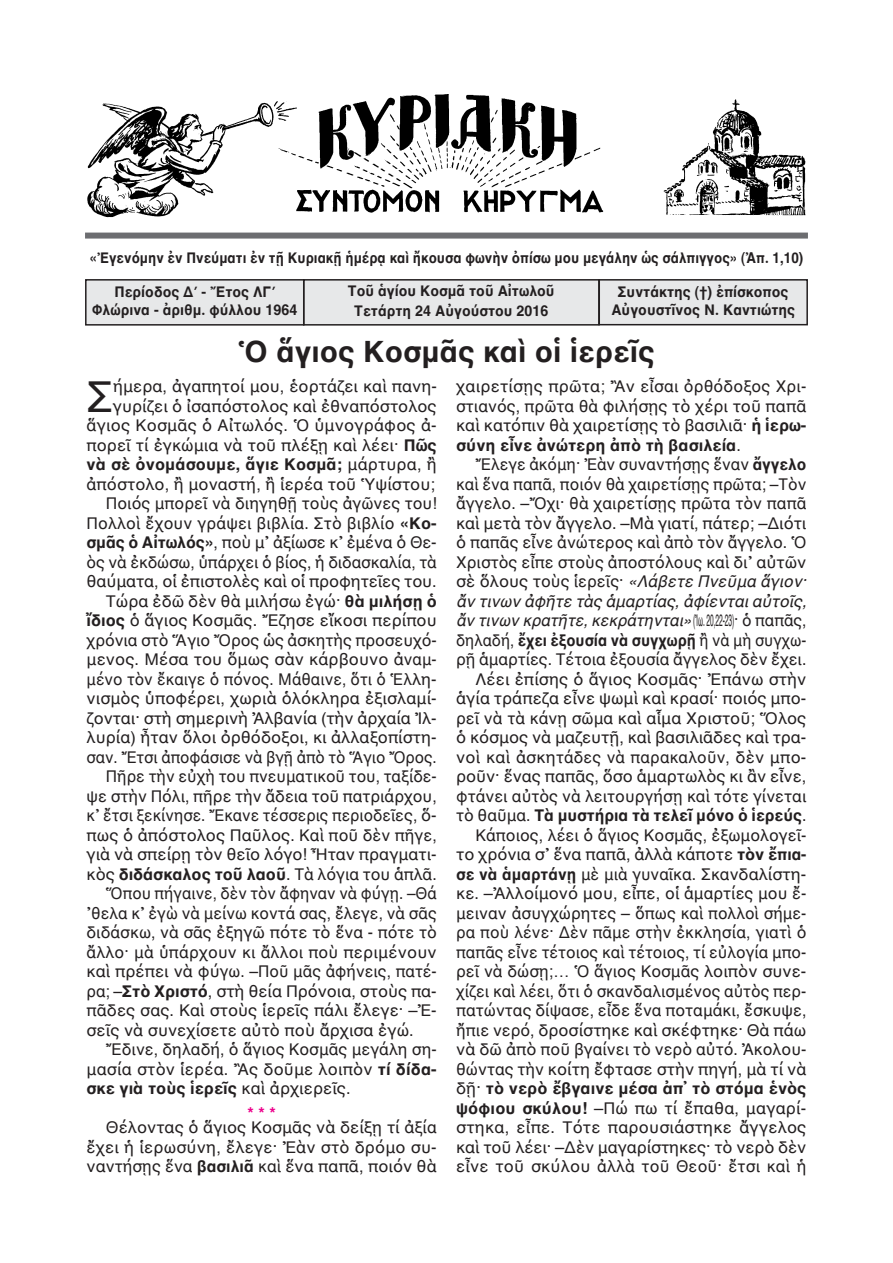
<style>
.page{position:relative;width:893px;height:1263px;background:#fff}
.page>*{position:absolute;margin:0;border:0;box-sizing:border-box;transform-origin:0 0}
.t1{font:43.5px "AL Helvetica";color:#231f20}
.t2{font:700 30px "AL Helvetica";color:#231f20}
.t3{font:16.5px/19.5px "AL Helvetica";color:#231f20;text-align:right;scale:.95 1}
.t4{font:16.5px/19.5px "AL Helvetica";color:#231f20;text-align:justify}
.t5{font:16.5px "AL Helvetica";color:#231f20;scale:.93 1}
.t6{font:700 16.5px "AL Helvetica";letter-spacing:.005em;color:#231f20}
.t7{font:16.5px "AL Helvetica";color:#231f20;scale:.96 1}
.t8{font:16.5px "AL Helvetica";color:#231f20;scale:.94 1}
.t9{font:700 16.5px "AL Helvetica";color:#ed028c}
.t10{font:700 15px/18px "AL Helvetica";color:#231f20;text-align:center;scale:.95 1}
.t11{font:700 15px "AL Helvetica";color:#231f20;scale:.9 1}
.s1{font-weight:700}
.s2{font-weight:400}
.s3{font-style:italic}
</style>
<div class="page">
<div style="left:304px;top:280px;width:295px;height:45px;background:#e7e8e9"></div>
<div style="left:303px;top:279px;width:297px;height:47px;border:2px solid #231f20"></div>
<div style="left:87px;top:281px;width:216px;height:43px;background:#e7e8e9"></div>
<div style="left:85px;top:279px;width:219px;height:47px;border:2px solid #231f20"></div>
<div style="left:600px;top:281px;width:206px;height:43px;background:#e7e8e9"></div>
<div style="left:598px;top:279px;width:210px;height:46px;border:2px solid #231f20"></div>
<div style="left:85px;top:233px;width:723px;height:6px;background:#6c6d70"></div>
<img style="left:87px;top:94px;width:719px;height:124px">
<p class="t11" style="left:90px;top:249px;width:794px">«Ἐγενόμην ἐν Πνεύματι ἐν τῇ Κυριακῇ ἡμέρᾳ καὶ ἤκουσα φωνὴν ὀπίσω μου μεγάλην ὡς σάλπιγγος» (Ἀπ. 1,10)</p>
<p class="t10" style="left:348px;top:281px;width:219px;line-height:19.5px">Τοῦ ἁγίου Κοσμᾶ τοῦ Αἰτωλοῦ<br>Τετάρτη 24 Αὐγούστου 2016</p>
<p class="t10" style="left:92px;top:283px;width:217px">Περίοδος Δ΄ - Ἔτος ΛΓ΄<br>Φλώρινα - ἀριθμ. φύλλου 1964</p>
<p class="t10" style="left:611px;top:283px;width:195px">Συντάκτης (†) ἐπίσκοπος<br>Αὐγουστῖνος Ν. Καντιώτης</p>
<h2 class="t2" style="left:238px;top:333px;width:418px">Ὁ ἅγιος Κοσμᾶς καὶ οἱ ἱερεῖς</h2>
<h1 class="t1" style="left:87px;top:370px;width:28px">Σ</h1>
<p class="t4" style="left:113px;top:376px;width:325px">ήμερα, ἀγαπητοί μου, ἑορτάζει καὶ πανη-</p>
<p class="t4" style="left:113px;top:396px;width:325px">γυρίζει ὁ ἰσαπόστολος καὶ ἐθναπόστολος</p>
<p class="t4" style="left:87px;top:415px;width:352px">ἅγιος Κοσμᾶς ὁ Αἰτωλός. Ὁ ὑμνογράφος ἀ-</p>
<p class="t4" style="left:87px;top:435px;width:352px">πορεῖ τί ἐγκώμια νὰ τοῦ πλέξῃ καὶ λέει· <span class="s1">Πῶς</span></p>
<p class="t6" style="left:87px;top:454px;width:352px">νὰ σὲ ὀνομάσουμε, ἅγιε Κοσμᾶ; <span class="s2">μάρτυρα, ἢ</span></p>
<p class="t4" style="left:87px;top:474px;width:350px">ἀπόστολο, ἢ μοναστή, ἢ ἱερέα τοῦ Ὑψίστου;</p>
<p class="t4" style="left:106px;top:493px;width:332px">Ποιός μπορεῖ νὰ διηγηθῇ τοὺς ἀγῶνες του!</p>
<p class="t4" style="left:87px;top:513px;width:352px">Πολλοὶ ἔχουν γράψει βιβλία. Στὸ βιβλίο <span class="s1">«Κο-</span></p>
<p class="t4" style="left:87px;top:532px;width:352px"><span class="s1">σμᾶς ὁ Αἰτωλός»</span>, ποὺ μ᾽ ἀξίωσε κ᾽ ἐμένα ὁ Θε-</p>
<p class="t7" style="left:87px;top:552px;width:366px">ὸς νὰ ἐκδώσω, ὑπάρχει ὁ βίος, ἡ διδασκαλία, τὰ</p>
<p class="t4" style="left:87px;top:571px;width:352px">θαύματα, οἱ ἐπιστολὲς καὶ οἱ προφητεῖες του.</p>
<p class="t4" style="left:106px;top:591px;width:332px">Τώρα ἐδῶ δὲν θὰ μιλήσω ἐγώ· <span class="s1">θὰ μιλήσῃ ὁ</span></p>
<p class="t4" style="left:87px;top:610px;width:352px"><span class="s1">ἴδιος</span> ὁ ἅγιος Κοσμᾶς. Ἔζησε εἴκοσι περίπου</p>
<p class="t4" style="left:87px;top:630px;width:352px">χρόνια στὸ Ἅγιο Ὄρος ὡς ἀσκητὴς προσευχό-</p>
<p class="t4" style="left:87px;top:649px;width:352px">μενος. Μέσα του ὅμως σὰν κάρβουνο ἀναμ-</p>
<p class="t8" style="left:87px;top:669px;width:374px">μένο τὸν ἔκαιγε ὁ πόνος. Μάθαινε, ὅτι ὁ Ἑλλη-</p>
<p class="t4" style="left:87px;top:688px;width:352px">νισμὸς ὑποφέρει, χωριὰ ὁλόκληρα ἐξισλαμί-</p>
<p class="t4" style="left:87px;top:708px;width:352px">ζονται· στὴ σημερινὴ Ἀλβανία (τὴν ἀρχαία Ἰλ-</p>
<p class="t4" style="left:87px;top:727px;width:352px">λυρία) ἦταν ὅλοι ὀρθόδοξοι, κι ἀλλαξοπίστη-</p>
<p class="t5" style="left:87px;top:747px;width:378px">σαν. Ἔτσι ἀποφάσισε νὰ βγῇ ἀπὸ τὸ Ἅγιο Ὄρος.</p>
<p class="t3" style="left:106px;top:766px;width:350px">Πῆρε τὴν εὐχὴ του πνευματικοῦ του, ταξίδε-</p>
<p class="t4" style="left:87px;top:786px;width:352px">ψε στὴν Πόλι, πῆρε τὴν ἄδεια τοῦ πατριάρχου,</p>
<p class="t5" style="left:87px;top:806px;width:378px">κ᾽ ἔτσι ξεκίνησε. Ἔκανε τέσσερις περιοδεῖες, ὅ-</p>
<p class="t4" style="left:87px;top:825px;width:352px">πως ὁ ἀπόστολος Παῦλος. Καὶ ποῦ δὲν πῆγε,</p>
<p class="t4" style="left:87px;top:844px;width:352px">γιὰ νὰ σπείρῃ τὸν θεῖο λόγο! Ἦταν πραγματι-</p>
<p class="t4" style="left:87px;top:864px;width:352px">κὸς <span class="s1">διδάσκαλος τοῦ λαοῦ</span>. Τὰ λόγια του ἁπλᾶ.</p>
<p class="t5" style="left:106px;top:884px;width:357px">Ὅπου πήγαινε, δὲν τὸν ἄφηναν νὰ φύγῃ. –Θά</p>
<p class="t3" style="left:87px;top:903px;width:370px">᾽θελα κ᾽ ἐγὼ νὰ μείνω κοντά σας, ἔλεγε, νὰ σᾶς</p>
<p class="t4" style="left:87px;top:922px;width:352px">διδάσκω, νὰ σᾶς ἐξηγῶ πότε τὸ ἕνα - πότε τὸ</p>
<p class="t4" style="left:87px;top:942px;width:352px">ἄλλο· μὰ ὑπάρχουν κι ἄλλοι ποὺ περιμένουν</p>
<p class="t4" style="left:87px;top:961px;width:352px">καὶ πρέπει νὰ φύγω. –Ποῦ μᾶς ἀφήνεις, πατέ-</p>
<p class="t3" style="left:87px;top:981px;width:370px">ρα; –<span class="s1">Στὸ Χριστό</span>, στὴ θεία Πρόνοια, στοὺς πα-</p>
<p class="t4" style="left:87px;top:1000px;width:352px">πᾶδες σας. Καὶ στοὺς ἱερεῖς πάλι ἔλεγε· –Ἐ-</p>
<p class="t4" style="left:87px;top:1020px;width:329px">σεῖς νὰ συνεχίσετε αὐτὸ ποὺ ἄρχισα ἐγώ.</p>
<p class="t4" style="left:106px;top:1039px;width:332px">Ἔδινε, δηλαδή, ὁ ἅγιος Κοσμᾶς μεγάλη ση-</p>
<p class="t4" style="left:87px;top:1059px;width:352px">μασία στὸν ἱερέα. Ἂς δοῦμε λοιπὸν <span class="s1">τί δίδα-</span></p>
<p class="t6" style="left:87px;top:1078px;width:266px">σκε γιὰ τοὺς ἱερεῖς <span class="s2">καὶ ἀρχιερεῖς.</span></p>
<p class="t9" style="left:247px;top:1103px;width:30px">***</p>
<p class="t4" style="left:87px;top:1117px;width:352px;text-indent:19px">Θέλοντας ὁ ἅγιος Κοσμᾶς νὰ δείξῃ τί ἀξία ἔχει ἡ ἱερωσύνη, ἔλεγε· Ἐὰν στὸ δρόμο συ&shy;ναντήσῃς ἕνα <span class="s1">βασιλιᾶ</span> καὶ ἕνα παπᾶ, ποιόν θὰ</p>
<p class="t4" style="left:456px;top:376px;width:352px">χαιρετίσῃς πρῶτα; Ἂν εἶσαι ὀρθόδοξος Χρι&shy;στιανός, πρῶτα θὰ φιλήσῃς τὸ χέρι τοῦ παπᾶ καὶ κατόπιν θὰ χαιρετίσῃς τὸ βασιλιᾶ· <span class="s1">ἡ ἱερω&shy;σύνη εἶνε ἀνώτερη ἀπὸ τὴ βασιλεία</span>.</p>
<p class="t3" style="left:456px;top:454px;width:370px">Ἔλεγε ἀκόμη· Ἐὰν συναντήσῃς ἕναν <span class="s1">ἄγγελο </span>καὶ ἕνα παπᾶ, ποιόν θὰ χαιρετίσῃς πρῶτα; –Τὸν ἄγγελο. –Ὄχι· θὰ χαιρετίσῃς πρῶτα τὸν παπᾶ καὶ μετὰ τὸν ἄγγελο. –Μὰ γιατί, πάτερ; –Διότι ὁ παπᾶς εἶνε ἀνώτερος καὶ ἀπὸ τὸν ἄγγελο. Ὁ Χριστὸς εἶπε στοὺς ἀποστόλους καὶ δι᾽ αὐτῶν σὲ ὅλους τοὺς ἱερεῖς· <span class="s3">«Λάβετε Πνεῦμα ἅγιον· ἄν τινων ἀφῆτε τὰς ἁμαρτίας, ἀφίενται αὐτοῖς, ἄν τινων κρατῆτε, κεκράτηνται»</span>(Ἰω. 20,22-23)· ὁ παπᾶς, δηλαδή, <span class="s1">ἔχει ἐξουσία νὰ συγχωρῇ</span> ἢ νὰ μὴ συγχω&shy;ρῇ ἁμαρτίες. Τέτοια ἐξουσία ἄγγελος δὲν ἔχει.<br>Λέει ἐπίσης ὁ ἅγιος Κοσμᾶς· Ἐπάνω στὴν ἁγία τράπεζα εἶνε ψωμὶ καὶ κρασί· ποιός μπο&shy;ρεῖ νὰ τὰ κάνῃ σῶμα καὶ αἷμα Χριστοῦ; Ὅλος ὁ κόσμος νὰ μαζευτῇ, καὶ βασιλιᾶδες καὶ τρα&shy;νοὶ καὶ ἀσκητάδες νὰ παρακαλοῦν, δὲν μπο&shy;ροῦν· ἕνας παπᾶς, ὅσο ἁμαρτωλὸς κι ἂν εἶνε, φτάνει αὐτὸς νὰ λειτουργήσῃ καὶ τότε γίνεται τὸ θαῦμα. <span class="s1">Τὰ μυστήρια τὰ τελεῖ μόνο ὁ ἱερεύς</span>.<br>Κάποιος, λέει ὁ ἅγιος Κοσμᾶς, ἐξωμολογεῖ&shy;το χρόνια σ᾽ ἕνα παπᾶ, ἀλλὰ κάποτε <span class="s1">τὸν ἔπια&shy;σε νὰ ἁμαρτάνῃ</span> μὲ μιὰ γυναῖκα. Σκανδαλίστη&shy;κε. –Ἀλλοίμονό μου, εἶπε, οἱ ἁμαρτίες μου ἔ&shy;μειναν ἀσυγχώρητες – ὅπως καὶ πολλοὶ σήμε&shy;ρα ποὺ λένε· Δὲν πᾶμε στὴν ἐκκλησία, γιατὶ ὁ παπᾶς εἶνε τέτοιος καὶ τέτοιος, τί εὐλογία μπο&shy;ρεῖ νὰ δώσῃ;… Ὁ ἅγιος Κοσμᾶς λοιπὸν συνε&shy;χίζει καὶ λέει, ὅτι ὁ σκανδαλισμένος αὐτὸς περ&shy;πατώντας δίψασε, εἶδε ἕνα ποταμάκι, ἔσκυψε, ἤπιε νερό, δροσίστηκε καὶ σκέφτηκε· Θὰ πάω νὰ δῶ ἀπὸ ποῦ βγαίνει τὸ νερὸ αὐτό. Ἀκολου&shy;θώντας τὴν κοίτη ἔφτασε στὴν πηγή, μὰ τί νὰ δῇ· <span class="s1">τὸ νερὸ ἔβγαινε μέσα ἀπ᾽ τὸ στόμα ἑνὸς ψόφιου σκύλου!</span> –Πώ πω τί ἔπαθα, μαγαρί&shy;στηκα, εἶπε. Τότε παρουσιάστηκε ἄγγελος καὶ τοῦ λέει· –Δὲν μαγαρίστηκες· τὸ νερὸ δὲν εἶνε τοῦ σκύλου ἀλλὰ τοῦ Θεοῦ· ἔτσι καὶ ἡ</p>
</div>
